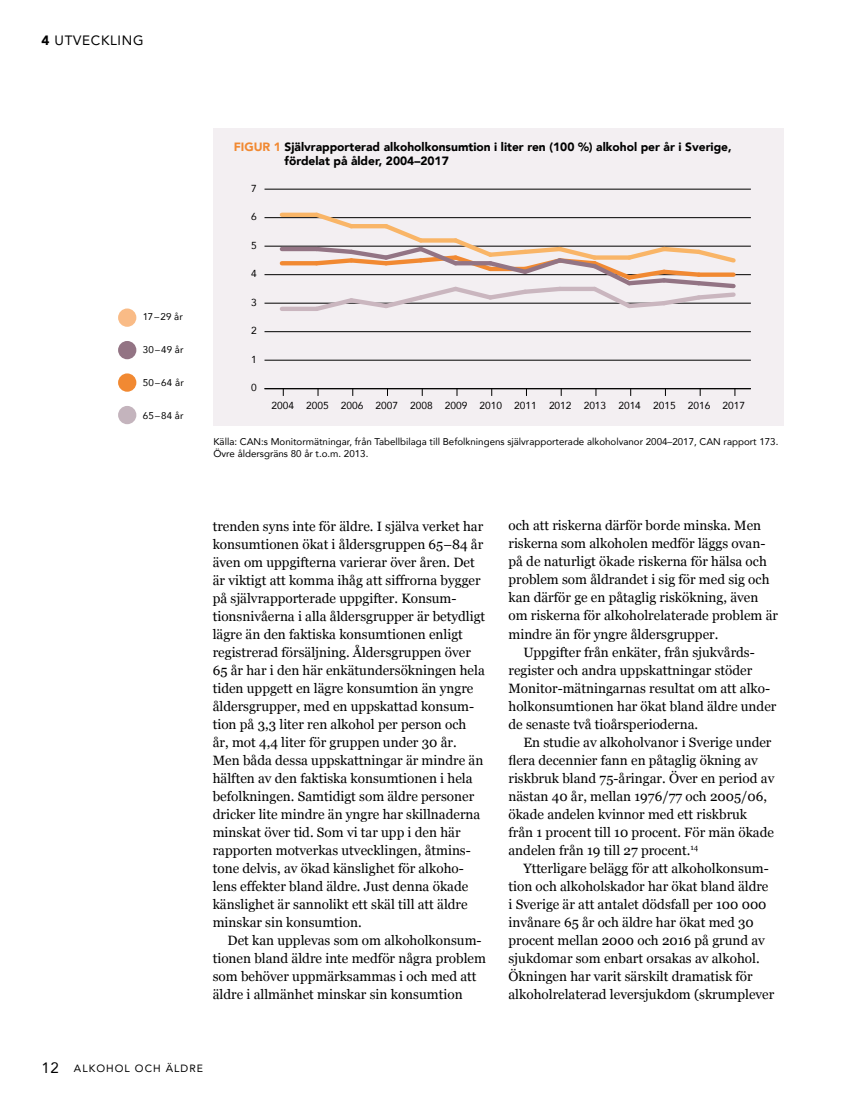
<style>
.page{position:relative;width:851px;height:1106px;background:#fff}
.page>*{position:absolute;margin:0;border:0;box-sizing:border-box;transform-origin:0 0}
.t1{font:15px "Avenir";color:#000}
.t2{font:13.5px/18px "Georgia";color:#000}
.t3{font:13.5px "Avenir";letter-spacing:.05em;color:#000}
.t4{font:900 12px/14.4px "Avenir";color:#000}
.t5{font:10.5px "Avenir";letter-spacing:.1em;color:#000}
.t6{font:10.2px "Avenir";color:#000}
.t7{font:9.75px/11.7px "Avenir";color:#000}
.s1{font-weight:900}
.s2{color:#f18932}
</style>
<div class="page">
<div style="left:213px;top:128px;width:570px;height:297px;background:#f3eff2"></div>
<hr style="left:264px;top:388px;width:486px;height:1px;background:#000">
<hr style="left:264px;top:360px;width:486px;height:1px;background:#000">
<hr style="left:264px;top:331px;width:486px;height:1px;background:#000">
<hr style="left:264px;top:303px;width:486px;height:1px;background:#000">
<hr style="left:264px;top:274px;width:486px;height:1px;background:#000">
<hr style="left:264px;top:246px;width:486px;height:1px;background:#000">
<hr style="left:264px;top:217px;width:486px;height:1px;background:#000">
<hr style="left:264px;top:189px;width:486px;height:1px;background:#000">
<hr style="left:282px;top:307px;width:34px;height:4px;background:#cab6bf">
<svg style="left:282px;top:261px;width:29px;height:4px"></svg>
<hr style="left:282px;top:247px;width:34px;height:4px;background:#937484">
<hr style="left:282px;top:213px;width:34px;height:4px;background:#f9b567">
<svg style="left:311px;top:212px;width:427px;height:99px"></svg>
<div style="left:118px;top:308px;width:18px;height:19px;background:#f9bb86;border-radius:50%"></div>
<div style="left:118px;top:373px;width:18px;height:19px;background:#f18932;border-radius:50%"></div>
<div style="left:118px;top:341px;width:18px;height:18px;background:#937484;border-radius:50%"></div>
<div style="left:118px;top:406px;width:18px;height:18px;background:#c4b4bd;border-radius:50%"></div>
<p class="t3" style="left:41px;top:29px;width:103px"><span class="s1">4</span> UTVECKLING</p>
<p class="t7" style="left:143px;top:311px;width:42px">17–29 år</p>
<p class="t7" style="left:143px;top:344px;width:42px">30–49 år</p>
<p class="t7" style="left:143px;top:377px;width:43px">50–64 år</p>
<p class="t7" style="left:143px;top:410px;width:42px">65–84 år</p>
<p class="t4" style="left:284px;top:139px;width:448px;text-indent:-51px"><span class="s2">FIGUR 1</span> Självrapporterad alkoholkonsumtion i liter ren (100 %) alkohol per år i Sverige, fördelat på ålder, 2004–2017</p>
<p class="t6" style="left:251px;top:180px;width:7px">7</p>
<p class="t6" style="left:251px;top:208px;width:7px">6</p>
<p class="t6" style="left:251px;top:237px;width:7px">5</p>
<p class="t6" style="left:251px;top:265px;width:7px">4</p>
<p class="t6" style="left:251px;top:294px;width:7px">3</p>
<p class="t6" style="left:251px;top:322px;width:7px">2</p>
<p class="t6" style="left:251px;top:351px;width:7px">1</p>
<p class="t6" style="left:251px;top:379px;width:7px">0</p>
<p class="t6" style="left:271px;top:397px;width:475px">2004 2005 2006 2007 2008 2009 2010 2011 2012 2013 2014 2015 2016 2017</p>
<p class="t7" style="left:213px;top:435px;width:566px">Källa: CAN:s Monitormätningar, från Tabellbilaga till Befolkningens självrapporterade alkoholvanor 2004–2017, CAN rapport 173.<br>Övre åldersgräns 80 år t.o.m. 2013.</p>
<p class="t2" style="left:213px;top:516px;width:274px">trenden syns inte för äldre. I själva verket har konsumtionen ökat i åldersgruppen 65–84 år även om uppgifterna varierar över åren. Det är viktigt att komma ihåg att siffrorna bygger på självrapporterade uppgifter. Konsum&shy;tionsnivåerna i alla åldersgrupper är betydligt lägre än den faktiska konsumtionen enligt registrerad försäljning. Åldersgruppen över 65 år har i den här enkätundersökningen hela tiden uppgett en lägre konsumtion än yngre åldersgrupper, med en uppskattad konsum&shy;tion på 3,3 liter ren alkohol per person och år, mot 4,4 liter för gruppen under 30 år.<br>Men båda dessa uppskattningar är mindre än hälften av den faktiska konsumtionen i hela befolkningen. Samtidigt som äldre personer dricker lite mindre än yngre har skillnaderna minskat över tid. Som vi tar upp i den här rapporten motverkas utvecklingen, åtmins&shy;tone delvis, av ökad känslighet för alkoho&shy;lens effekter bland äldre. Just denna ökade känslighet är sannolikt ett skäl till att äldre minskar sin konsumtion.</p>
<p class="t2" style="left:213px;top:930px;width:275px;text-indent:15px">Det kan upplevas som om alkoholkonsum&shy;tionen bland äldre inte medför några problem som behöver uppmärksammas i och med att äldre i allmänhet minskar sin konsumtion</p>
<p class="t2" style="left:508px;top:516px;width:254px">och att riskerna därför borde minska. Men</p>
<p class="t2" style="left:508px;top:534px;width:258px">riskerna som alkoholen medför läggs ovan-</p>
<p class="t2" style="left:508px;top:552px;width:260px">på de naturligt ökade riskerna för hälsa och</p>
<p class="t2" style="left:508px;top:570px;width:262px">problem som åldrandet i sig för med sig och</p>
<p class="t2" style="left:508px;top:588px;width:251px">kan därför ge en påtaglig riskökning, även</p>
<p class="t2" style="left:508px;top:606px;width:271px">om riskerna för alkoholrelaterade problem är</p>
<p class="t2" style="left:508px;top:624px;width:211px">mindre än för yngre åldersgrupper.</p>
<p class="t2" style="left:523px;top:642px;width:233px">Uppgifter från enkäter, från sjukvårds-</p>
<p class="t2" style="left:508px;top:660px;width:245px">register och andra uppskattningar stöder</p>
<p class="t2" style="left:508px;top:678px;width:263px">Monitor-mätningarnas resultat om att alko-</p>
<p class="t2" style="left:508px;top:696px;width:269px">holkonsumtionen har ökat bland äldre under</p>
<p class="t2" style="left:508px;top:714px;width:191px">de senaste två tioårsperioderna.</p>
<p class="t2" style="left:523px;top:732px;width:249px">En studie av alkoholvanor i Sverige under</p>
<p class="t2" style="left:508px;top:750px;width:251px">flera decennier fann en påtaglig ökning av</p>
<p class="t2" style="left:508px;top:768px;width:267px">riskbruk bland 75-åringar. Över en period av</p>
<p class="t2" style="left:508px;top:786px;width:260px">nästan 40 år, mellan 1976/77 och 2005/06,</p>
<p class="t2" style="left:508px;top:804px;width:240px">ökade andelen kvinnor med ett riskbruk</p>
<p class="t2" style="left:508px;top:822px;width:267px">från 1 procent till 10 procent. För män ökade</p>
<p class="t2" style="left:508px;top:840px;width:191px">andelen från 19 till 27 procent.<sup>14</sup></p>
<p class="t2" style="left:523px;top:858px;width:247px">Ytterligare belägg för att alkoholkonsum-</p>
<p class="t2" style="left:508px;top:876px;width:261px">tion och alkoholskador har ökat bland äldre</p>
<p class="t2" style="left:508px;top:894px;width:259px">i Sverige är att antalet dödsfall per 100 000</p>
<p class="t2" style="left:508px;top:912px;width:247px">invånare 65 år och äldre har ökat med 30</p>
<p class="t2" style="left:508px;top:930px;width:258px">procent mellan 2000 och 2016 på grund av</p>
<p class="t2" style="left:508px;top:948px;width:253px">sjukdomar som enbart orsakas av alkohol.</p>
<p class="t2" style="left:508px;top:966px;width:246px">Ökningen har varit särskilt dramatisk för</p>
<p class="t2" style="left:508px;top:984px;width:267px">alkoholrelaterad leversjukdom (skrumplever</p>
<p class="t1" style="left:41px;top:1055px;width:19px">12</p>
<p class="t5" style="left:74px;top:1059px;width:131px">ALKOHOL OCH ÄLDRE</p>
</div>
